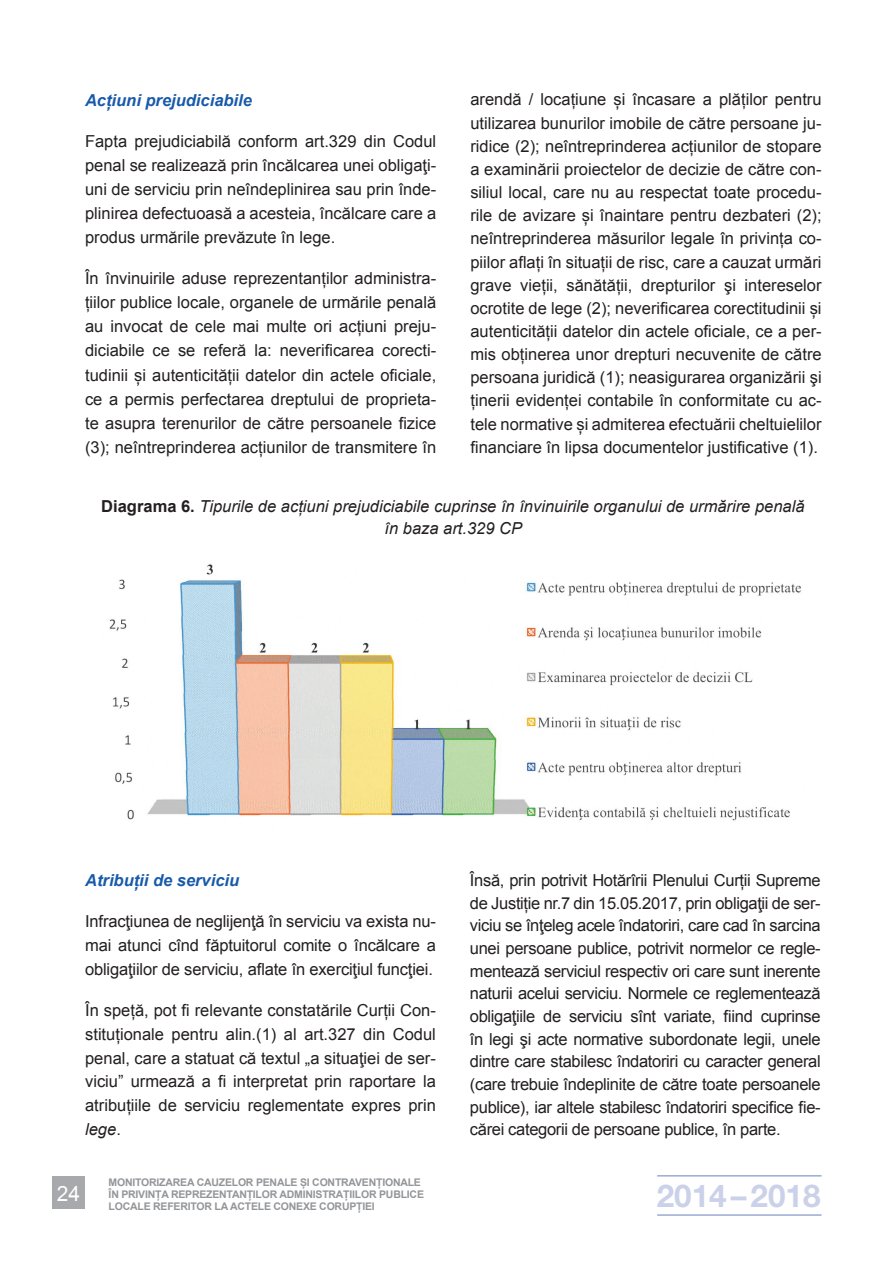
<style>
.page{position:relative;width:893px;height:1263px;background:#fff}
.page>*{position:absolute;margin:0;border:0;box-sizing:border-box;transform-origin:0 0}
.t1{font:700 31.5px "Helvetica Neue LT Pro";color:#cbd1e9}
.t2{font:21px "Arial CERDC";color:#fff}
.t3{font:16.5px/23.1px "Arial";color:#231f20;text-align:justify}
.t4{font:italic 16.5px/22.5px "Arial";color:#231f20;text-align:center}
.t5{font:italic 700 16.5px "Arial";color:#185aaa}
.t6{font:700 10.5px/12px "Arial";letter-spacing:-.02em;color:#939598}
.s1{font-weight:700;font-style:normal}
.s2{font-style:italic}
</style>
<div class="page">
<div style="left:52px;top:1177px;width:33px;height:32px;background:#a8a9ad"></div>
<hr style="left:657px;top:1175px;width:164px;height:1px;background:#9caad5">
<hr style="left:657px;top:1214px;width:164px;height:2px;background:#9caad5">
<img style="left:109px;top:564px;width:692px;height:257px">
<p class="t5" style="left:85px;top:89px;width:168px">Acțiuni prejudiciabile</p>
<p class="t3" style="left:85px;top:129px;width:353px;line-height:24.2px">Fapta prejudiciabilă conform art.329 din Codul penal se realizează prin încălcarea unei obligaţi&shy;uni de serviciu prin neîndeplinirea sau prin înde&shy;plinirea defectuoasă a acesteia, încălcare care a produs urmările prevăzute în lege.</p>
<p class="t3" style="left:85px;top:266px;width:353px;line-height:24.2px">În învinuirile aduse reprezentanților administra&shy;țiilor publice locale, organele de urmările penală au invocat de cele mai multe ori acțiuni preju&shy;diciabile ce se referă la: neverificarea corecti&shy;tudinii și autenticității datelor din actele oficiale, ce a permis perfectarea dreptului de proprieta&shy;te asupra terenurilor de către persoanele fizice (3); neîntreprinderea acțiunilor de transmitere în</p>
<p class="t3" style="left:470px;top:88px;width:353px">arendă / locațiune și încasare a plăților pentru utilizarea bunurilor imobile de către persoane ju&shy;ridice (2); neîntreprinderea acțiunilor de stopare a examinării proiectelor de decizie de către con&shy;siliul local, care nu au respectat toate procedu&shy;rile de avizare și înaintare pentru dezbateri (2); neîntreprinderea măsurilor legale în privința co&shy;piilor aflați în situații de risc, care a cauzat urmări grave vieții, sănătății, drepturilor şi intereselor ocrotite de lege (2); neverificarea corectitudinii și autenticității datelor din actele oficiale, ce a per&shy;mis obținerea unor drepturi necuvenite de către persoana juridică (1); neasigurarea organizării şi ținerii evidenței contabile în conformitate cu ac&shy;tele normative și admiterea efectuării cheltuielilor financiare în lipsa documentelor justificative (1).</p>
<p class="t4" style="left:101px;top:495px;width:705px"><span class="s1">Diagrama 6.</span> Tipurile de acțiuni prejudiciabile cuprinse în învinuirile organului de urmărire penală în baza art.329 CP</p>
<p class="t5" style="left:85px;top:869px;width:156px">Atribuții de serviciu</p>
<p class="t3" style="left:85px;top:909px;width:352px;line-height:24px">Infracţiunea de neglijenţă în serviciu va exista nu&shy;mai atunci cînd făptuitorul comite o încălcare a obligaţiilor de serviciu, aflate în exerciţiul funcţiei.</p>
<p class="t3" style="left:85px;top:998px;width:352px;line-height:24px">În speță, pot fi relevante constatările Curții Con&shy;stituționale pentru alin.(1) al art.327 din Codul penal, care a statuat că textul „a situaţiei de ser&shy;viciu” urmează a fi interpretat prin raportare la atribuțiile de serviciu reglementate expres prin <span class="s2">lege</span>.</p>
<p class="t3" style="left:470px;top:869px;width:352px;line-height:22.6px">Însă, prin potrivit Hotărîrii Plenului Curții Supreme de Justiție nr.7 din 15.05.2017, prin obligaţii de ser&shy;viciu se înţeleg acele îndatoriri, care cad în sarcina unei persoane publice, potrivit normelor ce regle&shy;mentează serviciul respectiv ori care sunt inerente naturii acelui serviciu. Normele ce reglementează obligaţiile de serviciu sînt variate, fiind cuprinse în legi şi acte normative subordonate legii, unele dintre care stabilesc îndatoriri cu caracter general (care trebuie îndeplinite de către toate persoanele publice), iar altele stabilesc îndatoriri specifice fie&shy;cărei categorii de persoane publice, în parte.</p>
<p class="t2" style="left:57px;top:1181px;width:25px">24</p>
<p class="t6" style="left:109px;top:1176px;width:317px">MONITORIZAREA CAUZELOR PENALE ȘI CONTRAVENȚIONALE<br>ÎN PRIVINȚA REPREZENTANȚILOR ADMINISTRAȚIILOR PUBLICE<br>LOCALE REFERITOR LA ACTELE CONEXE CORUPȚIEI</p>
<h1 class="t1" style="left:657px;top:1176px;width:165px">2014 – 2018</h1>
</div>
